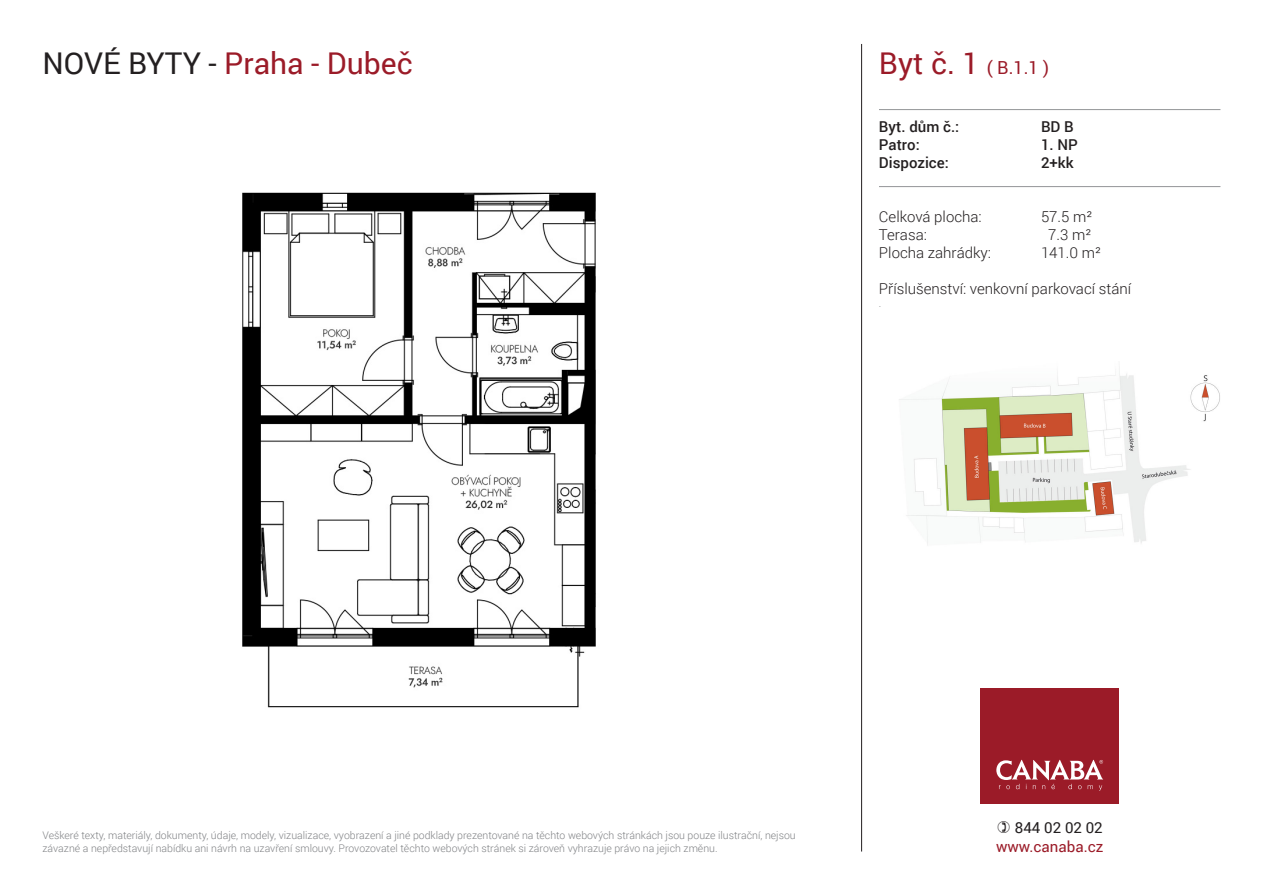
<style>
.page{position:relative;width:1263px;height:893px;background:#fff}
.page>*{position:absolute;margin:0;border:0;box-sizing:border-box;transform-origin:0 0}
.t1{font:30px "Roboto";color:#9b1b28}
.t2{font:18px "Roboto";color:#9b1b28}
.t3{font:15.15px "Roboto";color:#9b1b28}
.t4{font:15.15px "Roboto";color:#231f20}
.t5{font:300 15px "Roboto";color:#231f20}
.t6{font:500 15px "Roboto";color:#231f20}
.t7{font:300 10.5px/12.6px "Roboto";color:#808285}
.s1{color:#231f20}
.s2{font-size:30px}
</style>
<div class="page">
<hr style="left:879px;top:109px;width:341px;height:1px;background:#939598">
<hr style="left:879px;top:186px;width:341px;height:1px;background:#939598">
<img style="left:242px;top:192px;width:354px;height:516px">
<img style="left:899px;top:367px;width:321px;height:178px">
<div style="left:980px;top:688px;width:139px;height:116px;background:#9b1b28"></div>
<svg style="left:996px;top:760px;width:107px;height:31px"></svg>
<hr style="left:861px;top:44px;width:1px;height:807px;background:#231f20">
<p class="t1" style="left:43px;top:42px;width:372px"><span class="s1">NOVÉ BYTY -</span> Praha - Dubeč</p>
<p class="t2" style="left:879px;top:55px;width:172px"><span class="s2">Byt č. 1</span> ( B.1.1 )</p>
<p class="t6" style="left:879px;top:116px;width:82px">Byt. dům č.:</p>
<p class="t6" style="left:1041px;top:116px;width:34px">BD B</p>
<p class="t6" style="left:879px;top:134px;width:42px">Patro:</p>
<p class="t6" style="left:1041px;top:134px;width:38px">1. NP</p>
<p class="t6" style="left:879px;top:152px;width:71px">Dispozice:</p>
<p class="t6" style="left:1041px;top:152px;width:34px">2+kk</p>
<p class="t5" style="left:879px;top:206px;width:104px">Celková plocha:</p>
<p class="t5" style="left:1041px;top:206px;width:53px">57.5 m²</p>
<p class="t5" style="left:879px;top:224px;width:49px">Terasa:</p>
<p class="t5" style="left:1048px;top:224px;width:45px">7.3 m²</p>
<p class="t5" style="left:879px;top:242px;width:114px">Plocha zahrádky:</p>
<p class="t5" style="left:1041px;top:242px;width:62px">141.0 m²</p>
<p class="t5" style="left:879px;top:278px;width:254px">Příslušenství: venkovní parkovací stání</p>
<p class="t7" style="left:879px;top:296px;width:4px">.</p>
<p class="t7" style="left:43px;top:828px;width:755px">Veškeré texty, materiály, dokumenty, údaje, modely, vizualizace, vyobrazení a jiné podklady prezentované na těchto webových stránkách jsou pouze ilustrační, nejsou závazné a nepředstavují nabídku ani návrh na uzavření smlouvy. Provozovatel těchto webových stránek si zároveň vyhrazuje právo na jejich změnu.</p>
<p class="t4" style="left:1015px;top:817px;width:89px">844 02 02 02</p>
<p class="t3" style="left:996px;top:835px;width:109px">www.canaba.cz</p>
</div>
